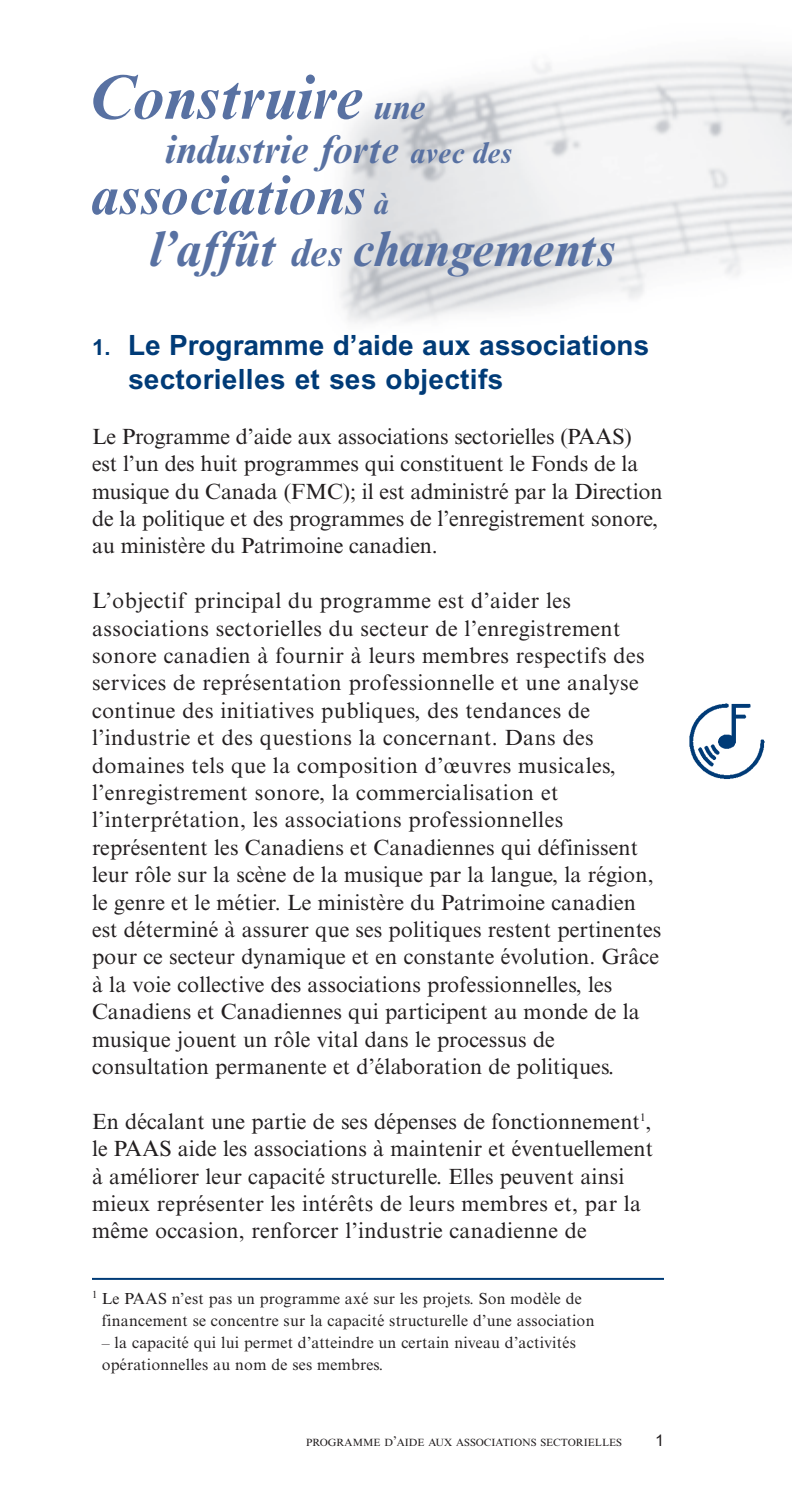
<style>
.page{position:relative;width:792px;height:1512px;background:#fff}
.page>*{position:absolute;margin:0;border:0;box-sizing:border-box;transform-origin:0 0}
.t1{font:italic 700 62.6px "Times New Roman SF";color:#5871a2}
.t2{font:italic 700 55.2px "Times New Roman SF";color:#5871a2}
.t3{font:italic 700 50px "Times New Roman SF";color:#5871a2}
.t4{font:italic 700 40px "Times New Roman SF";color:#5871a2}
.t5{font:700 28px/34px "Arial";color:#003b77}
.t6{font:22px/27.4px "Times New Roman SF";letter-spacing:.005em;color:#231f20}
.t7{font:16px/22px "Times New Roman SF";letter-spacing:.015em;color:#231f20}
.t8{font:16px "Arial";color:#231f20}
.t9{font:10.4px "Times New Roman SF";color:#231f20}
.s1{font-size:35.8px}
.s2{font-size:30px}
.s3{font-size:30.4px}
.s4{font-size:39.4px}
.s5{font-size:22px}
.s6{font-size:14px}
</style>
<div class="page">
<img style="left:689px;top:703px;width:76px;height:77px">
<hr style="left:92px;top:1278px;width:572px;height:2px;background:#003b77">
<h1 class="t1" style="left:88px;top:74px;width:339px">Construire <span class="s1">une</span></h1>
<h3 class="t4" style="left:165px;top:135px;width:348px">industrie forte <span class="s2">avec des</span></h3>
<h2 class="t2" style="left:91px;top:175px;width:300px">associations <span class="s3">à</span></h2>
<h3 class="t3" style="left:149px;top:230px;width:468px">l’affût <span class="s4">des</span> changements</h3>
<p class="t5" style="left:128px;top:331px;width:523px;text-indent:-36px"><span class="s5">1.</span> Le Programme d’aide aux associations sectorielles et ses objectifs</p>
<p class="t6" style="left:92px;top:425px;width:572px">Le Programme d’aide aux associations sectorielles (PAAS)<br>est l’un des huit programmes qui constituent le Fonds de la musique du Canada (FMC); il est administré par la Direction de la politique et des programmes de l’enregistrement sonore, au ministère du Patrimoine canadien.</p>
<p class="t6" style="left:92px;top:589px;width:571px">L’objectif principal du programme est d’aider les associations sectorielles du secteur de l’enregistrement sonore canadien à fournir à leurs membres respectifs des services de représentation professionnelle et une analyse continue des initiatives publiques, des tendances de l’industrie et des questions la concernant. Dans des domaines tels que la composition d’œuvres musicales, l’enregistrement sonore, la commercialisation et l’interprétation, les associations professionnelles représentent les Canadiens et Canadiennes qui définissent leur rôle sur la scène de la musique par la langue, la région, le genre et le métier. Le ministère du Patrimoine canadien est déterminé à assurer que ses politiques restent pertinentes pour ce secteur dynamique et en constante évolution. Grâce à la voie collective des associations professionnelles, les Canadiens et Canadiennes qui participent au monde de la musique jouent un rôle vital dans le processus de consultation permanente et d’élaboration de politiques.</p>
<p class="t6" style="left:92px;top:1110px;width:563px">En décalant une partie de ses dépenses de fonctionnement<sup>1</sup>, le PAAS aide les associations à maintenir et éventuellement à améliorer leur capacité structurelle. Elles peuvent ainsi mieux représenter les intérêts de leurs membres et, par la même occasion, renforcer l’industrie canadienne de</p>
<p class="t7" style="left:102px;top:1289px;width:494px;text-indent:-10px"><sup>1</sup> Le PAAS n’est pas un programme axé sur les projets. Son modèle de financement se concentre sur la capacité structurelle d’une association</p>
<p class="t7" style="left:102px;top:1333px;width:476px">– la capacité qui lui permet d’atteindre un certain niveau d’activités opérationnelles au nom de ses membres.</p>
<p class="t9" style="left:306px;top:1439px;width:317px">PROGRAMME D<span class="s6">’</span>AIDE AUX ASSOCIATIONS SECTORIELLES</p>
<p class="t8" style="left:655px;top:1435px;width:10px">1</p>
</div>
